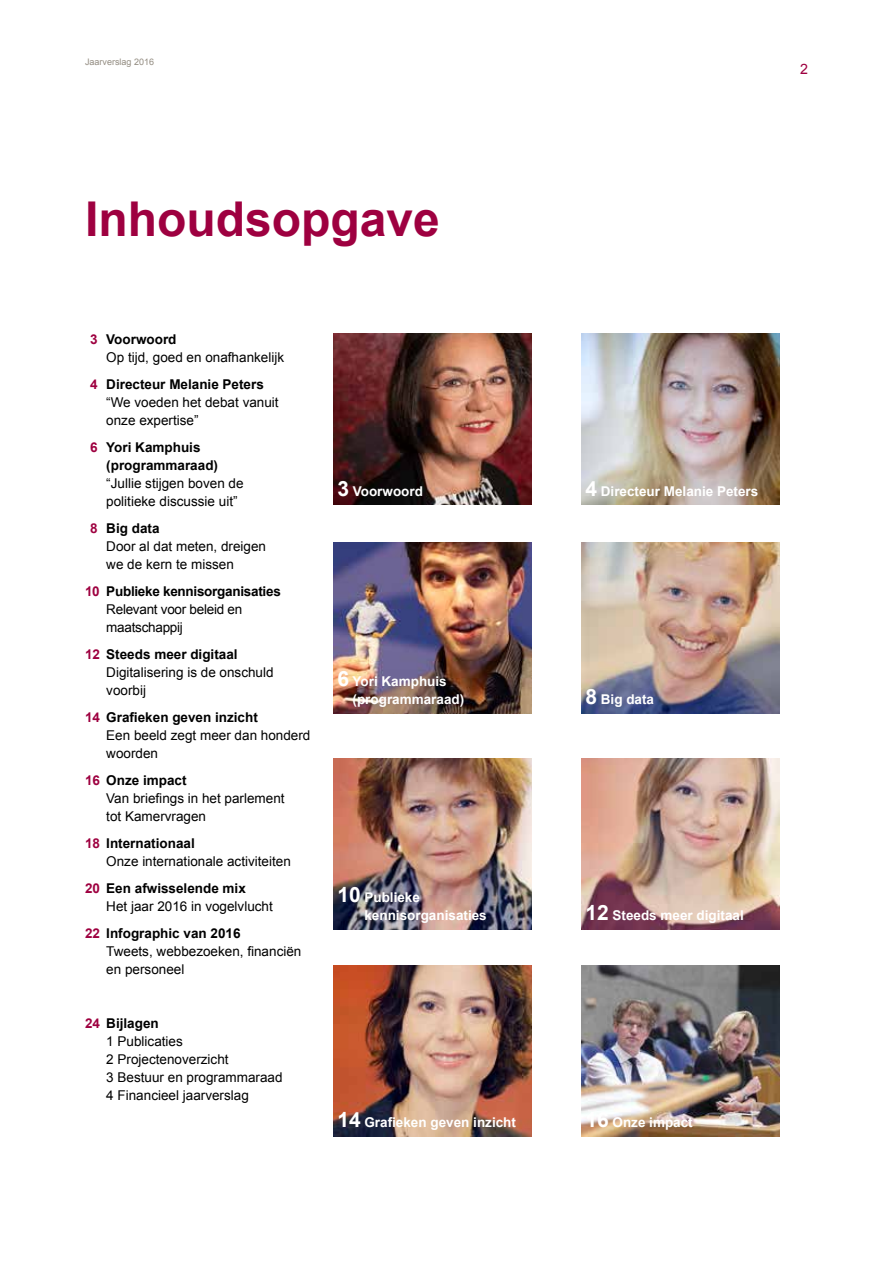
<style>
.page{position:relative;width:893px;height:1263px;background:#fff}
.page>*{position:absolute;margin:0;border:0;box-sizing:border-box;transform-origin:0 0}
.t1{font:700 48px "Arial";color:#9e0040}
.t2{font:14.25px "Arial";color:#9e0040}
.t3{font:13.5px/18px "Arial";color:#000}
.t4{font:700 13.5px/18px "Arial";color:#fff}
.t5{font:13.5px/18px "Arial";letter-spacing:-.02em;color:#000}
.t6{font:700 13.5px/18px "Arial";color:#000}
.t7{font:9px "Arial";color:#948d82}
.s1{font-weight:700;color:#9e0040}
.s2{font-weight:700}
.s3{color:#9e0040}
.s4{font-size:21px}
</style>
<div class="page">
<img style="left:333px;top:334px;width:198px;height:171px">
<img style="left:581px;top:334px;width:199px;height:171px">
<img style="left:333px;top:542px;width:198px;height:171px">
<img style="left:581px;top:542px;width:199px;height:171px">
<img style="left:333px;top:758px;width:198px;height:171px">
<img style="left:581px;top:758px;width:199px;height:171px">
<img style="left:333px;top:965px;width:198px;height:171px">
<img style="left:581px;top:965px;width:199px;height:171px">
<p class="t7" style="left:85px;top:56px;width:71px">Jaarverslag 2016</p>
<p class="t2" style="left:800px;top:60px;width:9px">2</p>
<h1 class="t1" style="left:85px;top:187px;width:356px">Inhoudsopgave</h1>
<p class="t3" style="left:106px;top:331px;width:179px;text-indent:-16px"><span class="s1">3</span> <span class="s2">Voorwoord<br></span>Op tijd, goed en onafhankelijk</p>
<p class="t3" style="left:106px;top:376px;width:174px;text-indent:-16px"><span class="s1">4</span> <span class="s2">Directeur Melanie Peters </span>“We voeden het debat vanuit onze expertise”</p>
<p class="t6" style="left:106px;top:439px;width:113px;text-indent:-16px"><span class="s3">6</span> Yori Kamphuis (programmaraad)</p>
<p class="t3" style="left:106px;top:475px;width:139px">“Jullie stijgen boven de politieke discussie uit”</p>
<p class="t3" style="left:106px;top:520px;width:161px;text-indent:-16px"><span class="s1">8</span> <span class="s2">Big data<br></span>Door al dat meten, dreigen we de kern te missen</p>
<p class="t5" style="left:106px;top:582px;width:176px;text-indent:-21px"><span class="s1">10</span> <span class="s2">Publieke kennisorganisaties<br></span>Relevant voor beleid en maatschappij</p>
<p class="t3" style="left:106px;top:645px;width:169px;text-indent:-21px"><span class="s1">12</span> <span class="s2">Steeds meer digitaal<br></span>Digitalisering is de onschuld voorbij</p>
<p class="t3" style="left:106px;top:708px;width:206px;text-indent:-21px"><span class="s1">14</span> <span class="s2">Grafieken geven inzicht<br></span>Een beeld zegt meer dan honderd woorden</p>
<p class="t3" style="left:106px;top:771px;width:180px;text-indent:-21px"><span class="s1">16</span> <span class="s2">Onze impact<br></span>Van briefings in het parlement tot Kamervragen</p>
<p class="t3" style="left:106px;top:834px;width:186px;text-indent:-21px"><span class="s1">18</span> <span class="s2">Internationaal<br></span>Onze internationale activiteiten</p>
<p class="t3" style="left:106px;top:879px;width:168px;text-indent:-21px"><span class="s1">20</span> <span class="s2">Een afwisselende mix<br></span>Het jaar 2016 in vogelvlucht</p>
<p class="t3" style="left:106px;top:924px;width:197px;text-indent:-21px"><span class="s1">22</span> <span class="s2">Infographic van 2016<br></span>Tweets, webbezoeken, financiën en personeel</p>
<p class="t3" style="left:106px;top:1014px;width:178px;text-indent:-21px"><span class="s1">24</span> <span class="s2">Bijlagen<br></span>1 Publicaties<br>2 Projectenoverzicht<br>3 Bestuur en programmaraad<br>4 Financieel jaarverslag</p>
<p class="t4" style="left:337px;top:482px;width:87px"><span class="s4">3</span> Voorwoord</p>
<p class="t4" style="left:585px;top:482px;width:174px"><span class="s4">4</span> Directeur Melanie Peters</p>
<p class="t4" style="left:353px;top:672px;width:113px;text-indent:-15px"><span class="s4">6</span> Yori Kamphuis (programmaraad)</p>
<p class="t4" style="left:364px;top:888px;width:124px;text-indent:-27px"><span class="s4">10</span> Publieke kennisorganisaties</p>
<p class="t4" style="left:585px;top:690px;width:70px"><span class="s4">8</span> Big data</p>
<p class="t4" style="left:585px;top:906px;width:160px"><span class="s4">12</span> Steeds meer digitaal</p>
<p class="t4" style="left:337px;top:1113px;width:180px"><span class="s4">14</span> Grafieken geven inzicht</p>
<p class="t4" style="left:585px;top:1113px;width:109px"><span class="s4">16</span> Onze impact</p>
</div>
